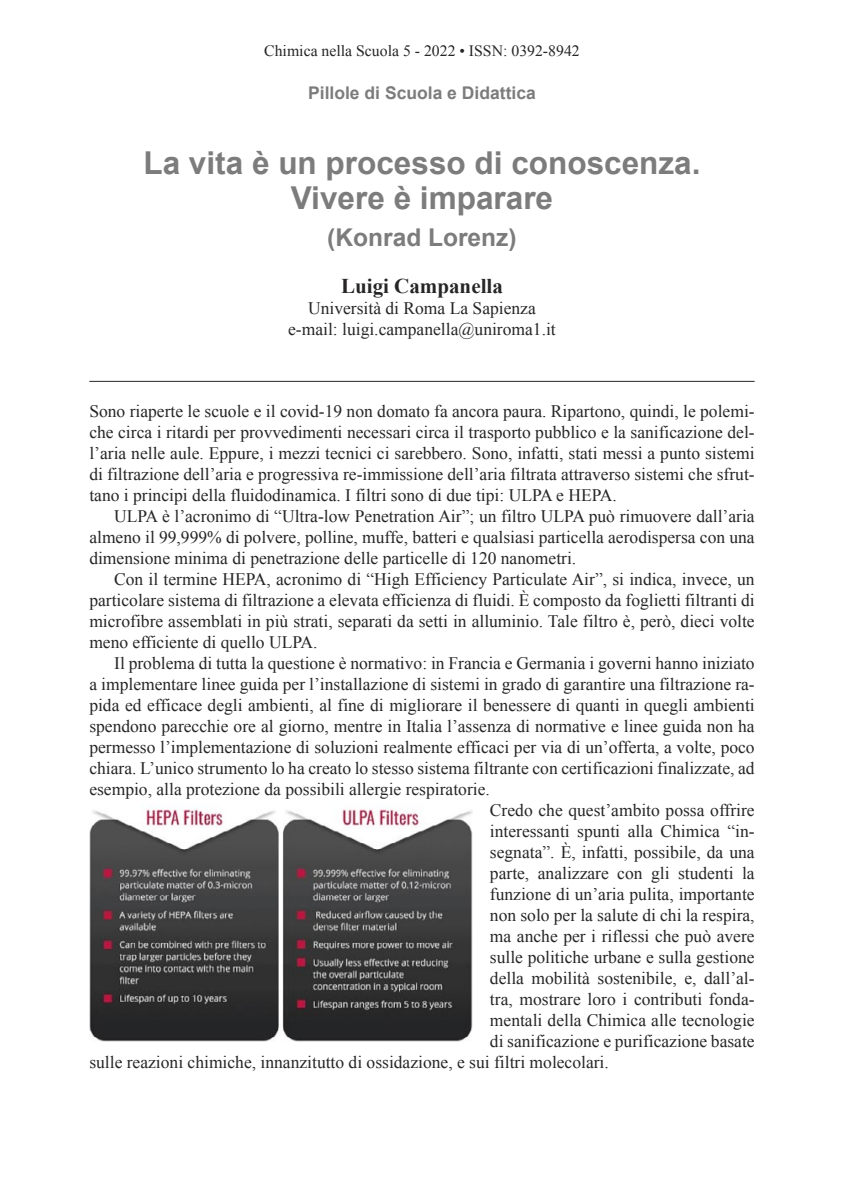
<style>
.page{position:relative;width:844px;height:1191px;background:#fff}
.page>*{position:absolute;margin:0;border:0;box-sizing:border-box;transform-origin:0 0}
.t1{font:700 31.5px/35px "Arial";color:#7d7c7d;text-align:center}
.t2{font:700 24.5px "Arial";color:#7d7c7d}
.t3{font:700 21px "Times New Roman";color:#272526}
.t4{font:17.5px/21px "Times New Roman";color:#272526;text-align:justify}
.t5{font:700 17.5px "Arial";color:#7d7c7d}
.t6{font:15.75px "Times New Roman";color:#272526}
</style>
<div class="page">
<hr style="left:89px;top:381px;width:665px;height:1px;background:#272526">
<img style="left:89px;top:809px;width:383px;height:232px">
<p class="t6" style="left:264px;top:42px;width:317px">Chimica nella Scuola 5 - 2022 • ISSN: 0392-8942</p>
<p class="t5" style="left:308px;top:83px;width:229px">Pillole di Scuola e Didattica</p>
<p class="t1" style="left:143px;top:145px;width:558px">La vita è un processo di conoscenza.<br>Vivere è imparare</p>
<p class="t2" style="left:327px;top:223px;width:191px">(Konrad Lorenz)</p>
<p class="t3" style="left:341px;top:274px;width:163px">Luigi Campanella</p>
<p class="t4" style="left:308px;top:297px;width:229px">Università di Roma La Sapienza</p>
<p class="t4" style="left:288px;top:318px;width:269px">e-mail: luigi.campanella@uniroma1.it</p>
<p class="t4" style="left:89px;top:400px;width:666px">Sono riaperte le scuole e il covid-19 non domato fa ancora paura. Ripartono, quindi, le polemi&shy;che circa i ritardi per provvedimenti necessari circa il trasporto pubblico e la sanificazione del&shy;l’aria nelle aule. Eppure, i mezzi tecnici ci sarebbero. Sono, infatti, stati messi a punto sistemi di filtrazione dell’aria e progressiva re-immissione dell’aria filtrata attraverso sistemi che sfrut&shy;tano i principi della fluidodinamica. I filtri sono di due tipi: ULPA e HEPA.</p>
<p class="t4" style="left:89px;top:505px;width:666px;text-indent:25px">ULPA è l’acronimo di “Ultra-low Penetration Air”; un filtro ULPA può rimuovere dall’aria almeno il 99,999% di polvere, polline, muffe, batteri e qualsiasi particella aerodispersa con una dimensione minima di penetrazione delle particelle di 120 nanometri.</p>
<p class="t4" style="left:89px;top:568px;width:666px;text-indent:25px">Con il termine HEPA, acronimo di “High Efficiency Particulate Air”, si indica, invece, un particolare sistema di filtrazione a elevata efficienza di fluidi. È composto da foglietti filtranti di microfibre assemblati in più strati, separati da setti in alluminio. Tale filtro è, però, dieci volte meno efficiente di quello ULPA.</p>
<p class="t4" style="left:89px;top:652px;width:666px;text-indent:25px">Il problema di tutta la questione è normativo: in Francia e Germania i governi hanno iniziato a implementare linee guida per l’installazione di sistemi in grado di garantire una filtrazione ra&shy;pida ed efficace degli ambienti, al fine di migliorare il benessere di quanti in quegli ambienti spendono parecchie ore al giorno, mentre in Italia l’assenza di normative e linee guida non ha permesso l’implementazione di soluzioni realmente efficaci per via di un’offerta, a volte, poco chiara. L’unico strumento lo ha creato lo stesso sistema filtrante con certificazioni finalizzate, ad esempio, alla protezione da possibili allergie respiratorie.</p>
<p class="t4" style="left:490px;top:799px;width:266px">Credo che quest’ambito possa offrire</p>
<p class="t4" style="left:490px;top:820px;width:266px">interessanti spunti alla Chimica “in-</p>
<p class="t4" style="left:490px;top:841px;width:266px">segnata”. È, infatti, possibile, da una</p>
<p class="t4" style="left:490px;top:862px;width:266px">parte, analizzare con gli studenti la</p>
<p class="t4" style="left:490px;top:883px;width:266px">funzione di un’aria pulita, importante</p>
<p class="t4" style="left:490px;top:904px;width:266px">non solo per la salute di chi la respira,</p>
<p class="t4" style="left:490px;top:925px;width:266px">ma anche per i riflessi che può avere</p>
<p class="t4" style="left:490px;top:946px;width:266px">sulle politiche urbane e sulla gestione</p>
<p class="t4" style="left:490px;top:967px;width:266px">della mobilità sostenibile, e, dall’al-</p>
<p class="t4" style="left:490px;top:988px;width:266px">tra, mostrare loro i contributi fonda-</p>
<p class="t4" style="left:490px;top:1009px;width:266px">mentali della Chimica alle tecnologie</p>
<p class="t4" style="left:490px;top:1030px;width:266px">di sanificazione e purificazione basate</p>
<p class="t4" style="left:89px;top:1051px;width:521px">sulle reazioni chimiche, innanzitutto di ossidazione, e sui filtri molecolari.</p>
</div>
